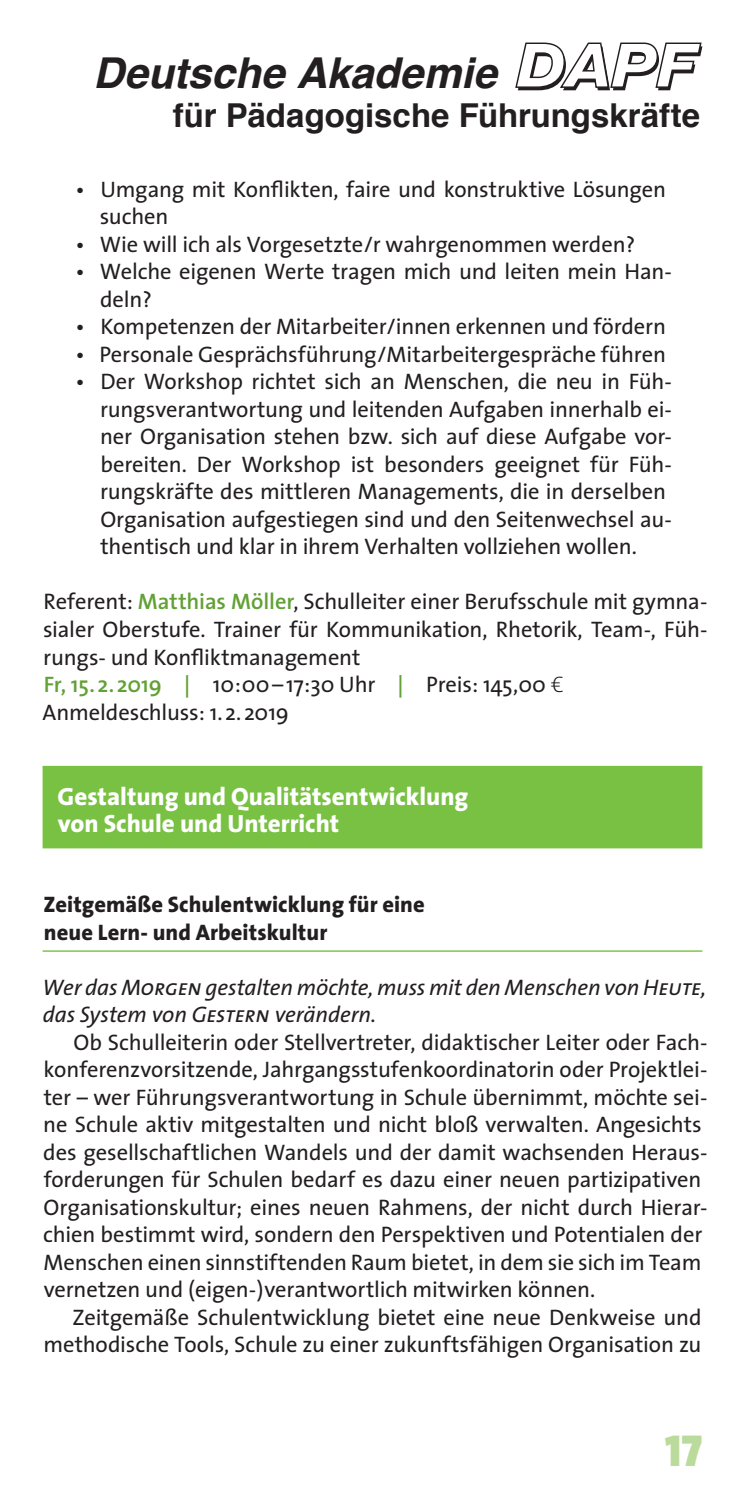
<style>
.page{position:relative;width:745px;height:1489px;background:#fff}
.page>*{position:absolute;margin:0;border:0;box-sizing:border-box;transform-origin:0 0}
.t1{font:45px "The Mix Black Caps";color:#badb9b}
.t2{font:italic 700 42.5px "Helvetica";color:#231f20}
.t3{font:700 33px "Helvetica";color:#231f20}
.t4{font:800 25px/27.5px "The Sans";color:#fff}
.t5{font:22.5px/27.5px "The Sans";letter-spacing:-.005em;color:#231f20}
.t6{font:italic 22.5px/27.5px "The Sans";letter-spacing:-.005em;color:#231f20}
.t7{font:800 22.5px/27.5px "The Sans";letter-spacing:.005em;color:#231f20}
.s1{font-weight:600;color:#62a135}
.s2{font-family:"The Sans Mono Euro"}
.s3{font-family:"The Sans Caps"}
</style>
<div class="page">
<svg style="left:515px;top:43px;width:187px;height:47px"></svg>
<div style="left:43px;top:765px;width:659px;height:83px;background:#79c142"></div>
<hr style="left:43px;top:950px;width:659px;height:1px;background:#79c142">
<h2 class="t2" style="left:93px;top:38px;width:405px">Deutsche Akademie</h2>
<h3 class="t3" style="left:173px;top:89px;width:528px">für Pädagogische Führungskräfte</h3>
<p class="t5" style="left:100px;top:175px;width:567px;text-indent:-24px">• Umgang mit Konflikten, faire und konstruktive Lösungen suchen</p>
<p class="t5" style="left:75px;top:230px;width:561px">• Wie will ich als Vorgesetzte/r wahrgenommen werden?</p>
<p class="t5" style="left:100px;top:257px;width:573px;text-indent:-25px">• Welche eigenen Werte tragen mich und leiten mein Han&shy;deln?</p>
<p class="t5" style="left:75px;top:312px;width:591px">• Kompetenzen der Mitarbeiter/innen erkennen und fördern</p>
<p class="t5" style="left:75px;top:340px;width:591px">• Personale Gesprächsführung/Mitarbeitergespräche führen</p>
<p class="t5" style="left:100px;top:367px;width:573px;text-indent:-25px">• Der Workshop richtet sich an Menschen, die neu in Füh&shy;rungsverantwortung und leitenden Aufgaben innerhalb ei&shy;ner Organisation stehen bzw. sich auf diese Aufgabe vor&shy;bereiten. Der Workshop ist besonders geeignet für Füh&shy;rungskräfte des mittleren Managements, die in derselben Organisation aufgestiegen sind und den Seitenwechsel au&shy;thentisch und klar in ihrem Verhalten vollziehen wollen.</p>
<p class="t5" style="left:42px;top:587px;width:666px">Referent: <span class="s1">Matthias Möller</span>, Schulleiter einer Berufsschule mit gymna&shy;sialer Oberstufe. Trainer für Kommunikation, Rhetorik, Team-, Füh&shy;rungs- und Konfliktmanagement<br><span class="s1">Fr, 15.2.2019 |</span> 10:00–17:30 Uhr <span class="s1">|</span> Preis: 145,00 <span class="s2">a </span>Anmeldeschluss: 1.2.2019</p>
<p class="t4" style="left:58px;top:781px;width:412px">Gestaltung und Qualitätsentwicklung von Schule und Unterricht</p>
<p class="t7" style="left:44px;top:890px;width:382px">Zeitgemäße Schulentwicklung für eine neue Lern- und Arbeitskultur</p>
<p class="t6" style="left:43px;top:972px;width:664px">Wer das <span class="s3">Morgen</span> gestalten möchte, muss mit den Menschen von <span class="s3">Heute</span>, das System von <span class="s3">Gestern</span> verändern.</p>
<p class="t5" style="left:43px;top:1027px;width:665px;text-indent:30px">Ob Schulleiterin oder Stellvertreter, didaktischer Leiter oder Fach&shy;konferenzvorsitzende, Jahrgangsstufenkoordinatorin oder Projektlei&shy;ter – wer Führungsverantwortung in Schule übernimmt, möchte sei&shy;ne Schule aktiv mitgestalten und nicht bloß verwalten. Angesichts des gesellschaftlichen Wandels und der damit wachsenden Heraus&shy;forderungen für Schulen bedarf es dazu einer neuen partizipativen Organisationskultur; eines neuen Rahmens, der nicht durch Hierar&shy;chien bestimmt wird, sondern den Perspektiven und Potentialen der Menschen einen sinnstiftenden Raum bietet, in dem sie sich im Team vernetzen und (eigen-)verantwortlich mitwirken können.</p>
<p class="t5" style="left:43px;top:1302px;width:659px;text-align:right">Zeitgemäße Schulentwicklung bietet eine neue Denkweise und methodische Tools, Schule zu einer zukunftsfähigen Organisation zu</p>
<h1 class="t1" style="left:664px;top:1421px;width:39px">17</h1>
</div>
